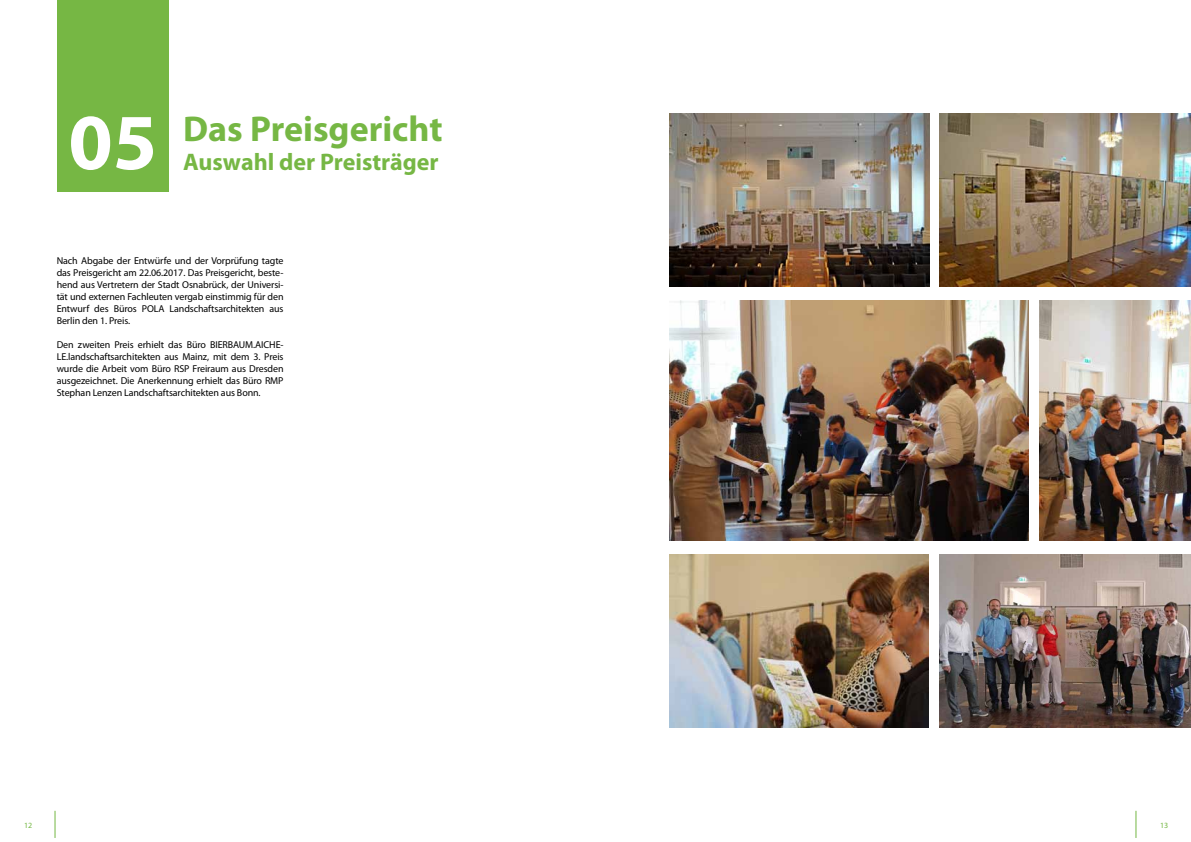
<style>
.page{position:relative;width:1191px;height:842px;background:#fff}
.page>*{position:absolute;margin:0;border:0;box-sizing:border-box;transform-origin:0 0}
.t1{font:700 80px "Myriad Pro";color:#fff}
.t2{font:700 36px "Myriad Pro";color:#76b744}
.t3{font:700 24px "Myriad Pro";color:#76b744}
.t4{font:10px/12px "Myriad Pro";letter-spacing:-.01em;color:#000;text-align:justify}
.t5{font:8px "Myriad Pro";color:#74b743}
</style>
<div class="page">
<svg style="left:55px;top:811px;width:1px;height:27px"></svg>
<svg style="left:1135px;top:811px;width:1px;height:27px"></svg>
<img style="left:669px;top:555px;width:259px;height:172px">
<img style="left:669px;top:114px;width:260px;height:172px">
<img style="left:939px;top:555px;width:252px;height:172px">
<img style="left:939px;top:114px;width:252px;height:172px">
<img style="left:669px;top:301px;width:359px;height:239px">
<img style="left:1039px;top:301px;width:152px;height:239px">
<div style="left:57px;top:0;width:112px;height:191px;background:#76b744"></div>
<h1 class="t1" style="left:68px;top:90px;width:90px">05</h1>
<h2 class="t2" style="left:183px;top:105px;width:261px">Das Preisgericht</h2>
<h3 class="t3" style="left:183px;top:146px;width:257px">Auswahl der Preisträger</h3>
<p class="t4" style="left:57px;top:254px;width:228px">Nach Abgabe der Entwürfe und der Vorprüfung tagte das Preisgericht am 22.06.2017. Das Preisgericht, beste&shy;hend aus Vertretern der Stadt Osnabrück, der Universi&shy;tät und externen Fachleuten vergab einstimmig für den Entwurf des Büros POLA Landschaftsarchitekten aus Berlin den 1. Preis.</p>
<p class="t4" style="left:57px;top:338px;width:228px">Den zweiten Preis erhielt das Büro BIERBAUM.AICHE-LE.landschaftsarchitekten aus Mainz, mit dem 3. Preis wurde die Arbeit vom Büro RSP Freiraum aus Dresden ausgezeichnet. Die Anerkennung erhielt das Büro RMP Stephan Lenzen Landschaftsarchitekten aus Bonn.</p>
<p class="t5" style="left:24px;top:820px;width:10px">12</p>
<p class="t5" style="left:1160px;top:820px;width:10px">13</p>
</div>
